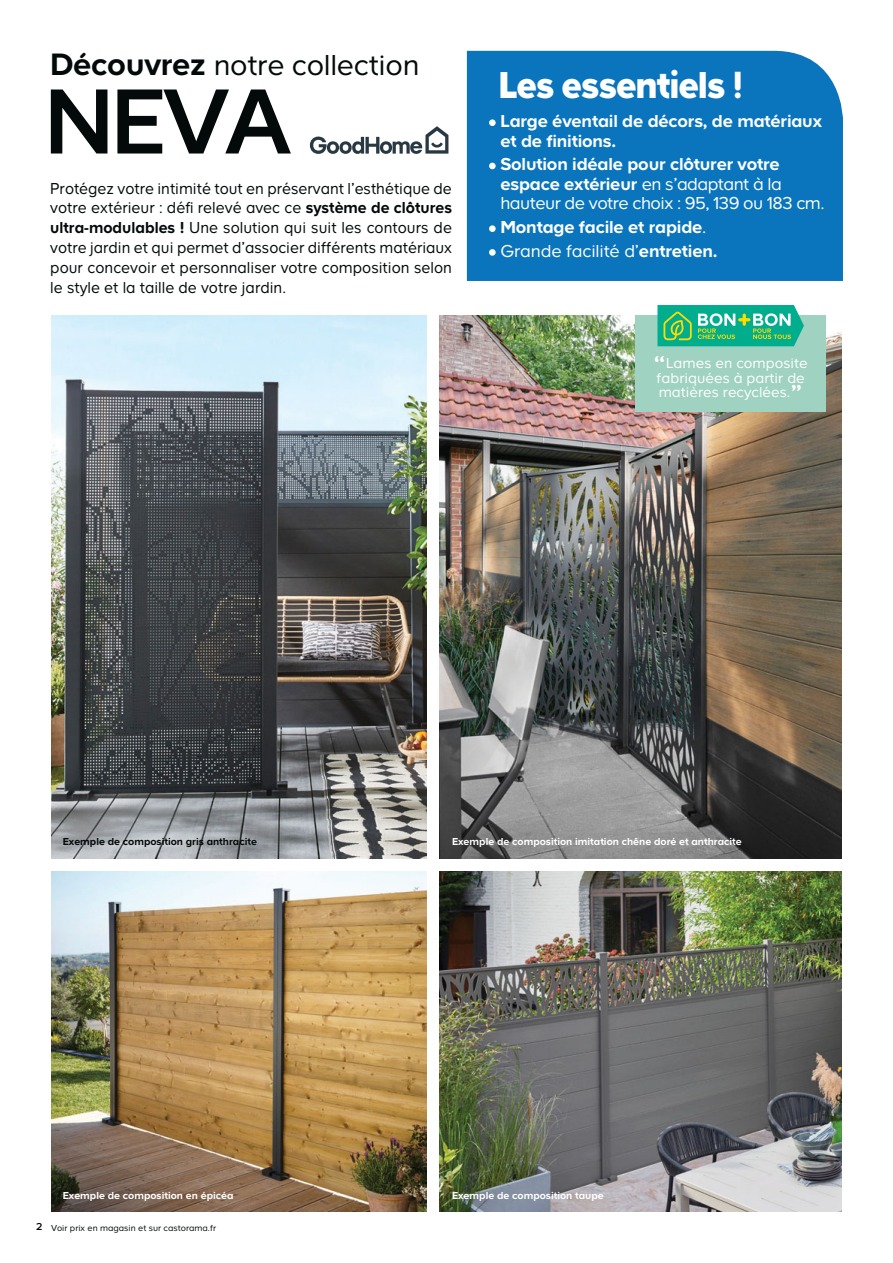
<style>
.page{position:relative;width:893px;height:1263px;background:#fff}
.page>*{position:absolute;margin:0;border:0;box-sizing:border-box;transform-origin:0 0}
.t1{font:500 96px "Casto";color:#040909}
.t2{font:900 39px "Casto";letter-spacing:-.03em;color:#fff;scale:.95 1}
.t3{font:30px "Casto";letter-spacing:-.01em;color:#040909}
.t4{font:700 18px/19.5px "Casto";letter-spacing:-.01em;color:#fff}
.t5{font:18px/19.5px "Casto";letter-spacing:-.03em;color:#fff}
.t6{font:16.5px/19.8px "Casto";color:#040909;text-align:justify;scale:.95 1}
.t7{font:14.85px/14.5px "Casto";color:#fff}
.t8{font:700 10.5px "Casto";color:#fff}
.t9{font:700 10.5px "Casto";color:#040909}
.t10{font:9px "Casto";color:#040909}
.s1{font-weight:700;font-size:32.1px}
.s2{font-weight:700}
.s3{font-weight:400}
.s4{font-size:31.35px}
.s5{font-weight:500;font-size:10.5px}
</style>
<div class="page">
<img style="left:51px;top:316px;width:375px;height:542px">
<img style="left:51px;top:872px;width:375px;height:340px">
<img style="left:439px;top:316px;width:403px;height:542px">
<img style="left:440px;top:872px;width:402px;height:339px">
<div style="left:466px;top:50px;width:377px;height:231px;background:#0a75bc"></div>
<div style="left:489px;top:119px;width:7px;height:7px;background:#fff;border-radius:50%"></div>
<div style="left:489px;top:163px;width:7px;height:6px;background:#fff;border-radius:50%"></div>
<div style="left:489px;top:225px;width:7px;height:7px;background:#fff;border-radius:50%"></div>
<div style="left:489px;top:249px;width:7px;height:7px;background:#fff;border-radius:50%"></div>
<svg style="left:310px;top:126px;width:138px;height:28px"></svg>
<div style="left:635px;top:315px;width:191px;height:96px;background:#9fd2c1"></div>
<svg style="left:657px;top:305px;width:147px;height:41px;background:#34ba8c"></svg>
<h3 class="t3" style="left:50px;top:56px;width:371px"><span class="s1">Découvrez</span> notre collection</h3>
<h1 class="t1" style="left:44px;top:91px;width:249px">NEVA</h1>
<p class="t6" style="left:50px;top:180px;width:424px">Protégez votre intimité tout en préservant l’esthétique de votre extérieur : défi relevé avec ce <span class="s2">système de clôtures ultra-modulables !</span> Une solution qui suit les contours de votre jardin et qui permet d’associer différents matériaux pour concevoir et personnaliser votre composition selon le style et la taille de votre jardin.</p>
<h2 class="t2" style="left:498px;top:69px;width:259px">Les essentiels !</h2>
<p class="t4" style="left:500px;top:113px;width:323px">Large éventail de décors, de matériaux et de finitions.</p>
<p class="t5" style="left:500px;top:156px;width:326px"><span class="s2">Solution idéale pour clôturer votre espace extérieur</span> en s’adaptant à la hauteur de votre choix : 95, 139 ou 183 cm.</p>
<p class="t4" style="left:500px;top:217px;width:219px;line-height:23.7px">Montage facile et rapide<span class="s3">.<br>Grande facilité d’</span>entretien.</p>
<p class="t7" style="left:654px;top:357px;width:156px"><span class="s4">“</span>Lames en composite fabriquées à partir de matières recyclées.<span class="s4">”</span></p>
<p class="t9" style="left:63px;top:838px;width:196px">Exemple de composition gris anthracite</p>
<p class="t8" style="left:63px;top:1192px;width:172px">Exemple de composition en épicéa</p>
<p class="t10" style="left:36px;top:1225px;width:182px"><span class="s5">2</span> Voir prix en magasin et sur castorama.fr</p>
<p class="t8" style="left:452px;top:838px;width:291px">Exemple de composition imitation chêne doré et anthracite</p>
<p class="t8" style="left:452px;top:1192px;width:153px">Exemple de composition taupe</p>
</div>
